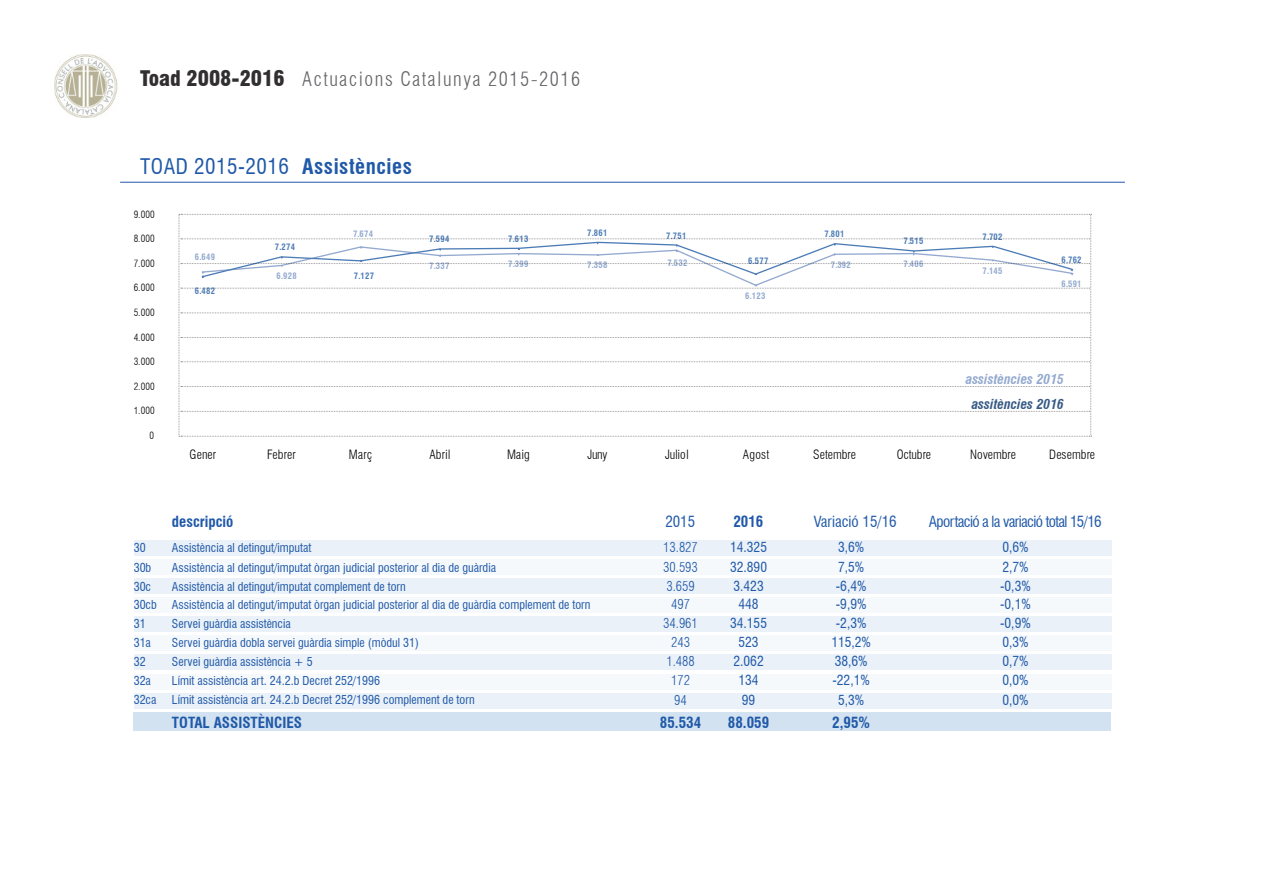
<style>
.page{position:relative;width:1263px;height:893px;background:#fff}
.page>*{position:absolute;margin:0;border:0;box-sizing:border-box;transform-origin:0 0}
.t1{font:condensed 21px "Swiss 721 BT";letter-spacing:.025em;color:#2059a8}
.t2{font:300 condensed 19.5px "Swiss 721 BT";letter-spacing:.08em;color:#636366}
.t3{font:700 condensed 15px "Swiss 721 BT";color:#2059a8}
.t4{font:condensed 15px "Swiss 721 BT";letter-spacing:-.04em;color:#2059a8}
.t5{font:condensed 15px "Swiss 721 BT";color:#2059a8}
.t6{font:condensed 13.5px "Swiss 721 BT";color:#2059a8}
.t7{font:300 condensed 13.5px "Swiss 721 BT";color:#2059a8}
.t8{font:italic 700 condensed 13.5px "Swiss 721 BT";letter-spacing:.005em;color:#93a9cf}
.t9{font:italic 700 condensed 13.5px "Swiss 721 BT";letter-spacing:.005em;color:#355984}
.t10{font:300 condensed 12.6px "Swiss 721 BT";letter-spacing:.005em;color:#000}
.t11{font:300 condensed 12.6px "Swiss 721 BT";letter-spacing:-.015em;color:#000}
.t12{font:condensed 12px "Swiss 721 BT";color:#2059a8}
.t13{font:300 condensed 9.9px "Swiss 721 BT";color:#000}
.t14{font:700 condensed 8.55px "Swiss 721 BT";letter-spacing:.04em;color:#93a9cf}
.t15{font:700 condensed 8.55px "Swiss 721 BT";letter-spacing:.04em;color:#4c7cb6}
.s1{font-weight:900;font-size:21px;color:#312f30}
.s2{font-weight:700}
</style>
<div class="page">
<div style="left:134px;top:540px;width:977px;height:15px;background:#eaf1f8"></div>
<div style="left:134px;top:617px;width:977px;height:15px;background:#eaf1f8"></div>
<div style="left:134px;top:693px;width:977px;height:15px;background:#eaf1f8"></div>
<div style="left:134px;top:712px;width:977px;height:18px;background:#d3e2f1"></div>
<div style="left:134px;top:578px;width:977px;height:16px;background:#eaf1f8"></div>
<div style="left:134px;top:655px;width:977px;height:15px;background:#eaf1f8"></div>
<div style="left:134px;top:559px;width:977px;height:15px;background:#f6f9fc"></div>
<div style="left:134px;top:636px;width:977px;height:15px;background:#f6f9fc"></div>
<div style="left:134px;top:597px;width:977px;height:16px;background:#f6f9fc"></div>
<div style="left:134px;top:674px;width:977px;height:15px;background:#f6f9fc"></div>
<img style="left:54px;top:54px;width:64px;height:63px">
<svg style="left:179px;top:214px;width:913px;height:223px"></svg>
<hr style="left:120px;top:182px;width:1005px;height:1px;background:#2059a8">
<h2 class="t2" style="left:140px;top:67px;width:442px"><span class="s1">Toad 2008-2016</span> Actuacions Catalunya 2015-2016</h2>
<h1 class="t1" style="left:140px;top:154px;width:273px">TOAD 2015-2016 <span class="s2">Assistències</span></h1>
<p class="t13" style="left:134px;top:208px;width:23px">9.000</p>
<p class="t13" style="left:134px;top:233px;width:23px">8.000</p>
<p class="t13" style="left:134px;top:257px;width:23px">7.000</p>
<p class="t13" style="left:134px;top:282px;width:23px">6.000</p>
<p class="t13" style="left:134px;top:306px;width:23px">5.000</p>
<p class="t13" style="left:134px;top:331px;width:23px">4.000</p>
<p class="t13" style="left:134px;top:356px;width:23px">3.000</p>
<p class="t13" style="left:134px;top:380px;width:23px">2.000</p>
<p class="t13" style="left:134px;top:405px;width:23px">1.000</p>
<p class="t13" style="left:150px;top:429px;width:6px">0</p>
<p class="t14" style="left:195px;top:252px;width:22px">6.649</p>
<p class="t15" style="left:195px;top:286px;width:22px">6.482</p>
<p class="t15" style="left:275px;top:241px;width:22px">7.274</p>
<p class="t14" style="left:277px;top:270px;width:22px">6.928</p>
<p class="t14" style="left:353px;top:228px;width:22px">7.674</p>
<p class="t15" style="left:354px;top:271px;width:22px">7.127</p>
<p class="t15" style="left:429px;top:234px;width:22px">7.594</p>
<p class="t15" style="left:508px;top:234px;width:22px">7.613</p>
<p class="t15" style="left:587px;top:228px;width:22px">7.861</p>
<p class="t15" style="left:666px;top:230px;width:22px">7.751</p>
<p class="t14" style="left:429px;top:261px;width:22px">7.337</p>
<p class="t14" style="left:508px;top:259px;width:22px">7.399</p>
<p class="t14" style="left:587px;top:260px;width:22px">7.358</p>
<p class="t14" style="left:667px;top:258px;width:22px">7.532</p>
<p class="t15" style="left:748px;top:256px;width:22px">6.577</p>
<p class="t14" style="left:745px;top:291px;width:22px">6.123</p>
<p class="t15" style="left:824px;top:229px;width:22px">7.801</p>
<p class="t15" style="left:903px;top:236px;width:22px">7.515</p>
<p class="t15" style="left:982px;top:231px;width:22px">7.702</p>
<p class="t14" style="left:831px;top:259px;width:22px">7.392</p>
<p class="t14" style="left:903px;top:259px;width:22px">7.406</p>
<p class="t14" style="left:982px;top:265px;width:22px">7.145</p>
<p class="t15" style="left:1061px;top:255px;width:22px">6.762</p>
<p class="t14" style="left:1061px;top:279px;width:22px">6.591</p>
<p class="t8" style="left:966px;top:371px;width:100px">assistències 2015</p>
<p class="t9" style="left:972px;top:396px;width:94px">assitències 2016</p>
<p class="t10" style="left:190px;top:447px;width:28px">Gener</p>
<p class="t10" style="left:267px;top:447px;width:30px">Febrer</p>
<p class="t10" style="left:349px;top:447px;width:25px">Març</p>
<p class="t10" style="left:429px;top:447px;width:23px">Abril</p>
<p class="t10" style="left:507px;top:447px;width:24px">Maig</p>
<p class="t10" style="left:587px;top:447px;width:22px">Juny</p>
<p class="t10" style="left:665px;top:447px;width:25px">Juliol</p>
<p class="t10" style="left:743px;top:447px;width:28px">Agost</p>
<p class="t10" style="left:813px;top:447px;width:44px">Setembre</p>
<p class="t11" style="left:897px;top:447px;width:36px">Octubre</p>
<p class="t10" style="left:970px;top:447px;width:48px">Novembre</p>
<p class="t10" style="left:1049px;top:447px;width:48px">Desembre</p>
<p class="t3" style="left:172px;top:513px;width:63px">descripció</p>
<p class="t4" style="left:665px;top:513px;width:31px">2015</p>
<p class="t3" style="left:733px;top:513px;width:31px">2016</p>
<p class="t5" style="left:814px;top:513px;width:84px">Variació 15/16</p>
<p class="t4" style="left:929px;top:513px;width:174px">Aportació a la variació total 15/16</p>
<p class="t12" style="left:134px;top:540px;width:13px">30</p>
<p class="t12" style="left:172px;top:540px;width:141px">Assistència al detingut/imputat</p>
<p class="t7" style="left:663px;top:539px;width:36px">13.827</p>
<p class="t6" style="left:730px;top:539px;width:38px">14.325</p>
<p class="t6" style="left:838px;top:539px;width:28px">3,6%</p>
<p class="t6" style="left:1002px;top:539px;width:28px">0,6%</p>
<p class="t12" style="left:134px;top:560px;width:19px">30b</p>
<p class="t12" style="left:172px;top:560px;width:326px">Assistència al detingut/imputat òrgan judicial posterior al dia de guàrdia</p>
<p class="t7" style="left:663px;top:559px;width:36px">30.593</p>
<p class="t6" style="left:730px;top:559px;width:38px">32.890</p>
<p class="t6" style="left:838px;top:559px;width:28px">7,5%</p>
<p class="t6" style="left:1002px;top:559px;width:28px">2,7%</p>
<p class="t12" style="left:134px;top:579px;width:19px">30c</p>
<p class="t12" style="left:172px;top:579px;width:235px">Assistència al detingut/imputat complement de torn</p>
<p class="t7" style="left:666px;top:578px;width:30px">3.659</p>
<p class="t6" style="left:733px;top:578px;width:32px">3.423</p>
<p class="t6" style="left:836px;top:578px;width:32px">-6,4%</p>
<p class="t6" style="left:1000px;top:578px;width:32px">-0,3%</p>
<p class="t12" style="left:134px;top:597px;width:25px">30cb</p>
<p class="t12" style="left:172px;top:597px;width:420px">Assistència al detingut/imputat òrgan judicial posterior al dia de guàrdia complement de torn</p>
<p class="t7" style="left:671px;top:596px;width:20px">497</p>
<p class="t6" style="left:738px;top:596px;width:22px">448</p>
<p class="t6" style="left:836px;top:596px;width:32px">-9,9%</p>
<p class="t6" style="left:1000px;top:596px;width:32px">-0,1%</p>
<p class="t12" style="left:134px;top:616px;width:13px">31</p>
<p class="t12" style="left:172px;top:616px;width:120px">Servei guàrdia assistència</p>
<p class="t7" style="left:663px;top:615px;width:36px">34.961</p>
<p class="t6" style="left:730px;top:615px;width:38px">34.155</p>
<p class="t6" style="left:836px;top:615px;width:32px">-2,3%</p>
<p class="t6" style="left:1000px;top:615px;width:32px">-0,9%</p>
<p class="t12" style="left:134px;top:635px;width:19px">31a</p>
<p class="t12" style="left:172px;top:635px;width:248px">Servei guàrdia dobla servei guàrdia simple (mòdul 31)</p>
<p class="t7" style="left:671px;top:634px;width:20px">243</p>
<p class="t6" style="left:738px;top:634px;width:22px">523</p>
<p class="t6" style="left:831px;top:634px;width:41px">115,2%</p>
<p class="t6" style="left:1002px;top:634px;width:28px">0,3%</p>
<p class="t12" style="left:134px;top:654px;width:13px">32</p>
<p class="t12" style="left:172px;top:654px;width:142px">Servei guàrdia assistència + 5</p>
<p class="t7" style="left:666px;top:653px;width:30px">1.488</p>
<p class="t6" style="left:733px;top:653px;width:32px">2.062</p>
<p class="t6" style="left:835px;top:653px;width:34px">38,6%</p>
<p class="t6" style="left:1002px;top:653px;width:28px">0,7%</p>
<p class="t12" style="left:134px;top:673px;width:19px">32a</p>
<p class="t12" style="left:172px;top:673px;width:210px">Límit assistència art. 24.2.b Decret 252/1996</p>
<p class="t7" style="left:671px;top:672px;width:20px">172</p>
<p class="t6" style="left:738px;top:672px;width:22px">134</p>
<p class="t6" style="left:832px;top:672px;width:39px">-22,1%</p>
<p class="t6" style="left:1002px;top:672px;width:28px">0,0%</p>
<p class="t12" style="left:134px;top:692px;width:24px">32ca</p>
<p class="t12" style="left:172px;top:692px;width:304px">Límit assistència art. 24.2.b Decret 252/1996 complement de torn</p>
<p class="t7" style="left:674px;top:692px;width:14px">94</p>
<p class="t6" style="left:742px;top:692px;width:15px">99</p>
<p class="t6" style="left:838px;top:692px;width:28px">5,3%</p>
<p class="t6" style="left:1002px;top:692px;width:28px">0,0%</p>
<p class="t3" style="left:172px;top:713px;width:132px">TOTAL ASSISTÈNCIES</p>
<p class="t3" style="left:660px;top:713px;width:43px">85.534</p>
<p class="t3" style="left:728px;top:713px;width:43px">88.059</p>
<p class="t3" style="left:832px;top:713px;width:39px">2,95%</p>
</div>
